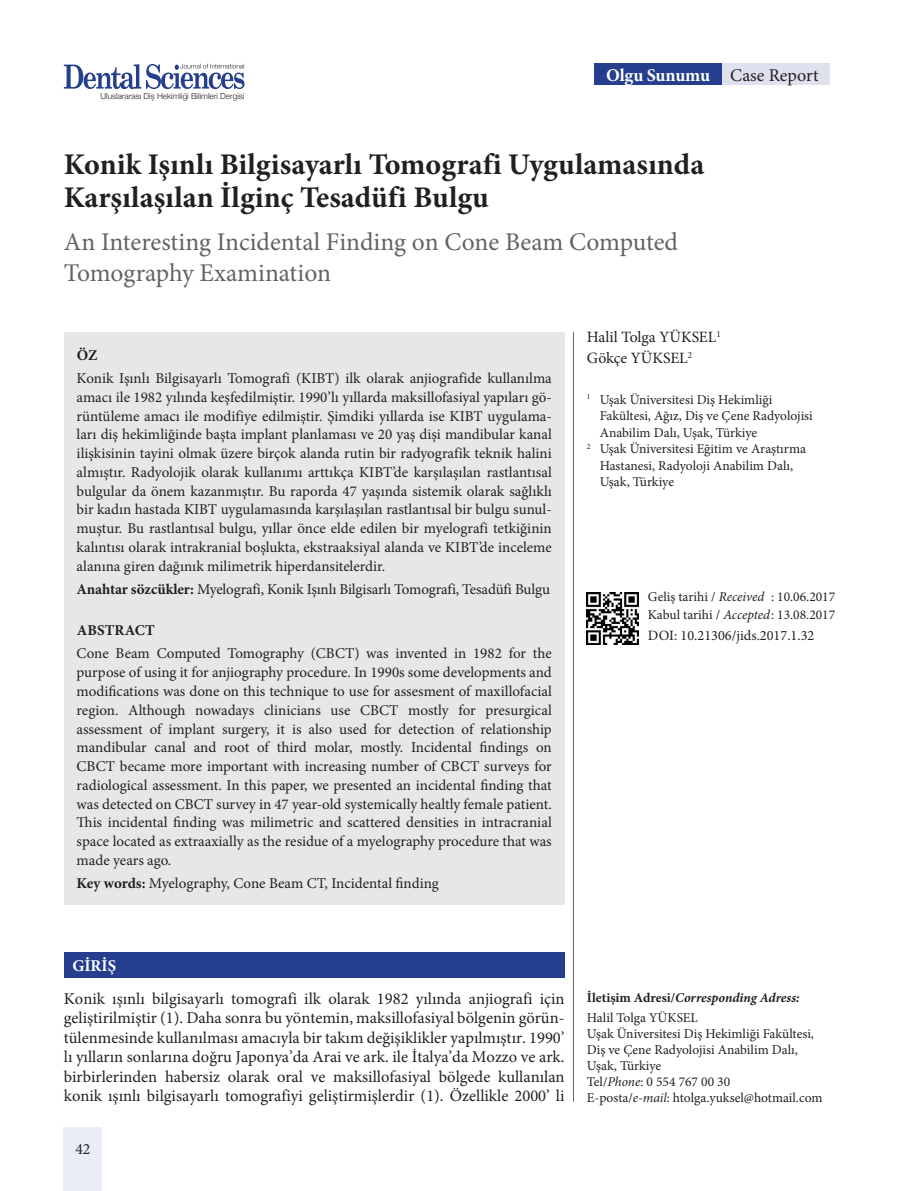
<style>
.page{position:relative;width:915px;height:1191px;background:#fff}
.page>*{position:absolute;margin:0;border:0;box-sizing:border-box;transform-origin:0 0}
.t1{font:700 30px/33px "Minion Pro";color:#231f20}
.t2{font:25.5px/30.6px "Minion Pro";letter-spacing:-.005em;color:#636366}
.t3{font:700 18px "Minion Pro";letter-spacing:-.01em;color:#fff}
.t4{font:18px "Minion Pro";letter-spacing:.005em;color:#231f20}
.t5{font:16.5px/19.5px "Minion Pro";color:#231f20;text-align:justify}
.t6{font:700 16.5px "Minion Pro";color:#fff}
.t7{font:15.75px "Minion Pro";color:#231f20}
.t8{font:15px/18.8px "Minion Pro";letter-spacing:-.005em;color:#231f20;text-align:justify}
.t9{font:700 15px "Minion Pro";letter-spacing:.01em;color:#231f20}
.t10{font:14.25px "Minion Pro";color:#231f20}
.t11{font:13.5px/16.5px "Minion Pro";color:#231f20}
.t12{font:italic 700 13.5px "Minion Pro";letter-spacing:-.005em;color:#231f20}
.t13{font:300 8.25px "Helvetica Neue";color:#231f20}
.s1{font-weight:700}
.s2{font-style:italic}
.s3{font-style:normal}
</style>
<div class="page">
<div style="left:64px;top:1127px;width:38px;height:64px;background:#e8edf7"></div>
<svg style="left:64px;top:64px;width:180px;height:25px"></svg>
<div style="left:64px;top:952px;width:500px;height:25px;background:#253f8e"></div>
<hr style="left:573px;top:332px;width:1px;height:769px;background:#636366">
<div style="left:64px;top:332px;width:500px;height:573px;background:#e6e7e9"></div>
<div style="left:721px;top:64px;width:108px;height:21px;background:#e0e1ee"></div>
<div style="left:594px;top:64px;width:127px;height:21px;background:#253f8e"></div>
<img style="left:586px;top:592px;width:52px;height:52px">
<p class="t13" style="left:100px;top:89px;width:145px">Uluslararası Diş Hekimliği Bilimleri Dergisi</p>
<p class="t3" style="left:606px;top:63px;width:105px">Olgu Sunumu</p>
<p class="t4" style="left:730px;top:63px;width:90px">Case Report</p>
<p class="t1" style="left:64px;top:148px;width:641px">Konik Işınlı Bilgisayarlı Tomografi Uygulamasında<br>Karşılaşılan İlginç Tesadüfi Bulgu</p>
<p class="t2" style="left:64px;top:227px;width:615px">An Interesting Incidental Finding on Cone Beam Computed<br>Tomography Examination</p>
<p class="t9" style="left:77px;top:345px;width:22px">ÖZ</p>
<p class="t8" style="left:77px;top:369px;width:476px">Konik Işınlı Bilgisayarlı Tomografi (KIBT) ilk olarak anjiografide kullanılma amacı ile 1982 yılında keşfedilmiştir. 1990’lı yıllarda maksillofasiyal yapıları gö&shy;rüntüleme amacı ile modifiye edilmiştir. Şimdiki yıllarda ise KIBT uygulama&shy;ları diş hekimliğinde başta implant planlaması ve 20 yaş dişi mandibular kanal ilişkisinin tayini olmak üzere birçok alanda rutin bir radyografik teknik halini almıştır. Radyolojik olarak kullanımı arttıkça KIBT’de karşılaşılan rastlantısal bulgular da önem kazanmıştır. Bu raporda 47 yaşında sistemik olarak sağlıklı bir kadın hastada KIBT uygulamasında karşılaşılan rastlantısal bir bulgu sunul&shy;muştur. Bu rastlantısal bulgu, yıllar önce elde edilen bir myelografi tetkiğinin kalıntısı olarak intrakranial boşlukta, ekstraaksiyal alanda ve KIBT’de inceleme alanına giren dağınık milimetrik hiperdansitelerdir.</p>
<p class="t8" style="left:77px;top:579px;width:475px"><span class="s1">Anahtar sözcükler:</span> Myelografi, Konik Işınlı Bilgisarlı Tomografi, Tesadüfi Bulgu</p>
<p class="t9" style="left:77px;top:620px;width:80px">ABSTRACT</p>
<p class="t8" style="left:77px;top:644px;width:476px">Cone Beam Computed Tomography (CBCT) was invented in 1982 for the purpose of using it for anjiography procedure. In 1990s some developments and modifications was done on this technique to use for assesment of maxillofacial region. Although nowadays clinicians use CBCT mostly for presurgical assessment of implant surgery, it is also used for detection of relationship mandibular canal and root of third molar, mostly. Incidental findings on CBCT became more important with increasing number of CBCT surveys for radiological assessment. In this paper, we presented an incidental finding that was detected on CBCT survey in 47 year-old systemically healtly female patient.<br>This incidental finding was milimetric and scattered densities in intracranial space located as extraaxially as the residue of a myelography procedure that was made years ago.</p>
<p class="t8" style="left:77px;top:873px;width:363px"><span class="s1">Key words:</span> Myelography, Cone Beam CT, Incidental finding</p>
<p class="t7" style="left:586px;top:326px;width:135px">Halil Tolga YÜKSEL<sup>1</sup></p>
<p class="t7" style="left:586px;top:347px;width:107px">Gökçe YÜKSEL<sup>2</sup></p>
<p class="t11" style="left:599px;top:391px;width:214px;text-indent:-13px"><sup>1</sup> Uşak Üniversitesi Diş Hekimliği<br>Fakültesi, Ağız, Diş ve Çene Radyolojisi<br>Anabilim Dalı, Uşak, Türkiye</p>
<p class="t11" style="left:599px;top:440px;width:208px;text-indent:-13px"><sup>2</sup> Uşak Üniversitesi Eğitim ve Araştırma<br>Hastanesi, Radyoloji Anabilim Dalı,<br>Uşak, Türkiye</p>
<p class="t11" style="left:647px;top:588px;width:189px">Geliş tarihi / <span class="s2">Received</span> : 10.06.2017</p>
<p class="t11" style="left:647px;top:606px;width:189px">Kabul tarihi / <span class="s2">Accepted</span>: 13.08.2017</p>
<p class="t10" style="left:647px;top:626px;width:168px">DOI: 10.21306/jids.2017.1.32</p>
<p class="t6" style="left:72px;top:954px;width:45px">GİRİŞ</p>
<p class="t5" style="left:64px;top:989px;width:502px">Konik ışınlı bilgisayarlı tomografi ilk olarak 1982 yılında anjiografi için geliştirilmiştir (1). Daha sonra bu yöntemin, maksillofasiyal bölgenin görün&shy;tülenmesinde kullanılması amacıyla bir takım değişiklikler yapılmıştır. 1990’ lı yılların sonlarına doğru Japonya’da Arai ve ark. ile İtalya’da Mozzo ve ark. birbirlerinden habersiz olarak oral ve maksillofasiyal bölgede kullanılan konik ışınlı bilgisayarlı tomografiyi geliştirmişlerdir (1). Özellikle 2000’ li</p>
<p class="t7" style="left:75px;top:1138px;width:17px">42</p>
<p class="t12" style="left:586px;top:988px;width:214px"><span class="s3">İletişim Adresi/</span>Corresponding Adress:</p>
<p class="t11" style="left:586px;top:1009px;width:112px">Halil Tolga YÜKSEL</p>
<p class="t11" style="left:586px;top:1025px;width:228px">Uşak Üniversitesi Diş Hekimliği Fakültesi,</p>
<p class="t11" style="left:586px;top:1042px;width:212px">Diş ve Çene Radyolojisi Anabilim Dalı,</p>
<p class="t11" style="left:586px;top:1057px;width:76px">Uşak, Türkiye</p>
<p class="t11" style="left:586px;top:1073px;width:145px">Tel/<span class="s2">Phone</span>: 0 554 767 00 30</p>
<p class="t11" style="left:586px;top:1089px;width:237px">E-posta/<span class="s2">e-mail</span>: htolga.yuksel@hotmail.com</p>
</div>
